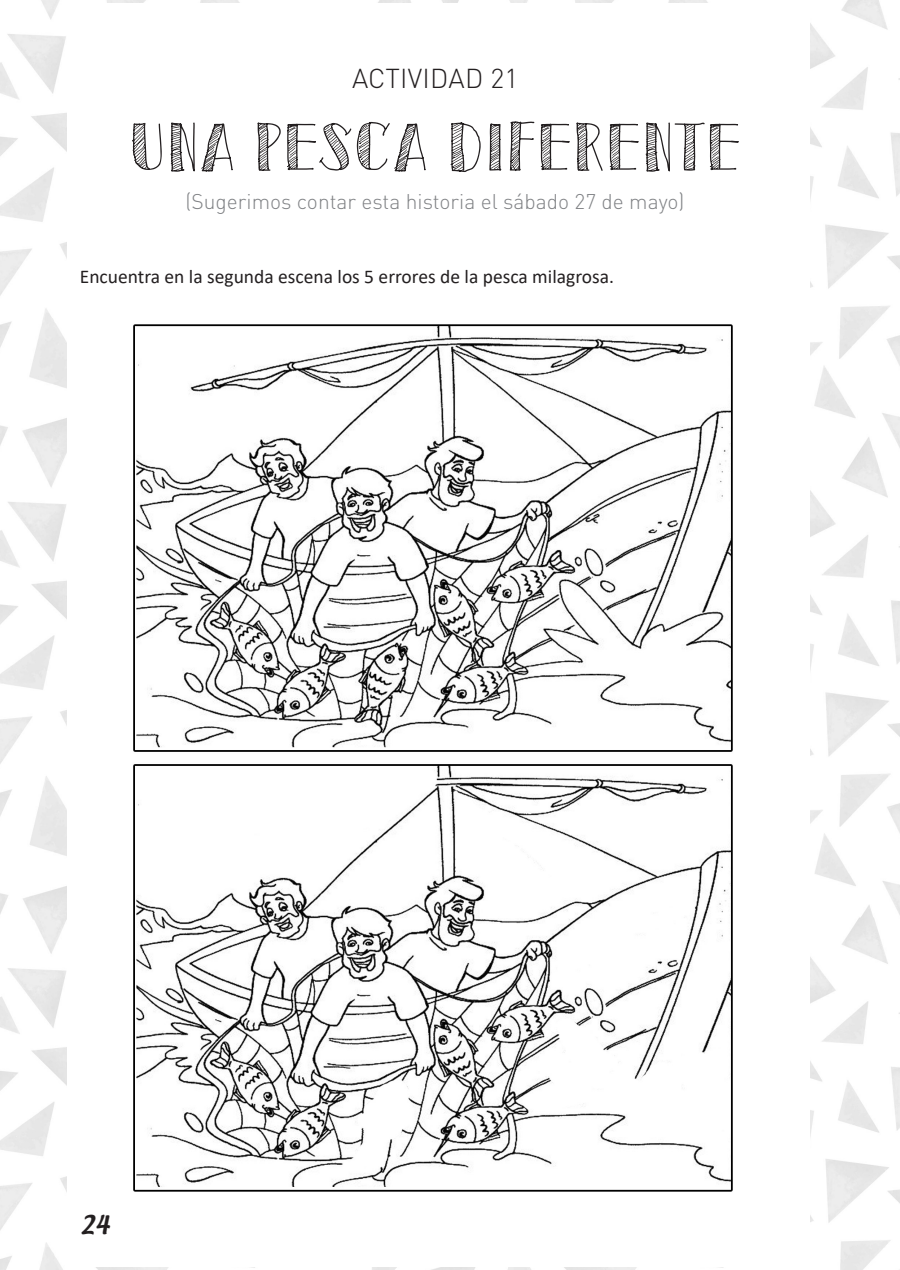
<style>
.page{position:relative;width:900px;height:1270px;background:#fff}
.page>*{position:absolute;margin:0;border:0;box-sizing:border-box;transform-origin:0 0}
.Título{font:67.5px "Sketch Toronto";color:#231f20}
.Atividade{font:300 27px "DIN Pro";letter-spacing:.01em;color:#231f20}
.t1{font:22.5px "Textile";color:#231f20}
.Verso{font:300 21px "DIN Pro";color:#808285}
.texto{font:19.5px "Calibri";color:#231f20}
</style>
<div class="page">
<img style="left:0;top:0;width:899px;height:1269px">
<div style="left:67px;top:3px;width:743px;height:1263px;background:#fff"></div>
<img style="left:133px;top:324px;width:600px;height:868px">
<svg style="left:0;top:0;width:4px;height:4px"></svg>
<svg style="left:0;top:1265px;width:4px;height:5px"></svg>
<svg style="left:895px;top:0;width:4px;height:4px"></svg>
<svg style="left:895px;top:1265px;width:4px;height:4px"></svg>
<p class="Atividade" style="left:352px;top:60px;width:168px">ACTIVIDAD 21</p>
<p class="Título" style="left:129px;top:112px;width:614px">UNA PESCA DIFERENTE</p>
<p class="Verso" style="left:185px;top:187px;width:500px">(Sugerimos contar esta historia el sábado 27 de mayo)</p>
<p class="texto" style="left:80px;top:262px;width:535px">Encuentra en la segunda escena los 5 errores de la pesca milagrosa.</p>
<p class="t1" style="left:80px;top:1208px;width:32px">24</p>
</div>
